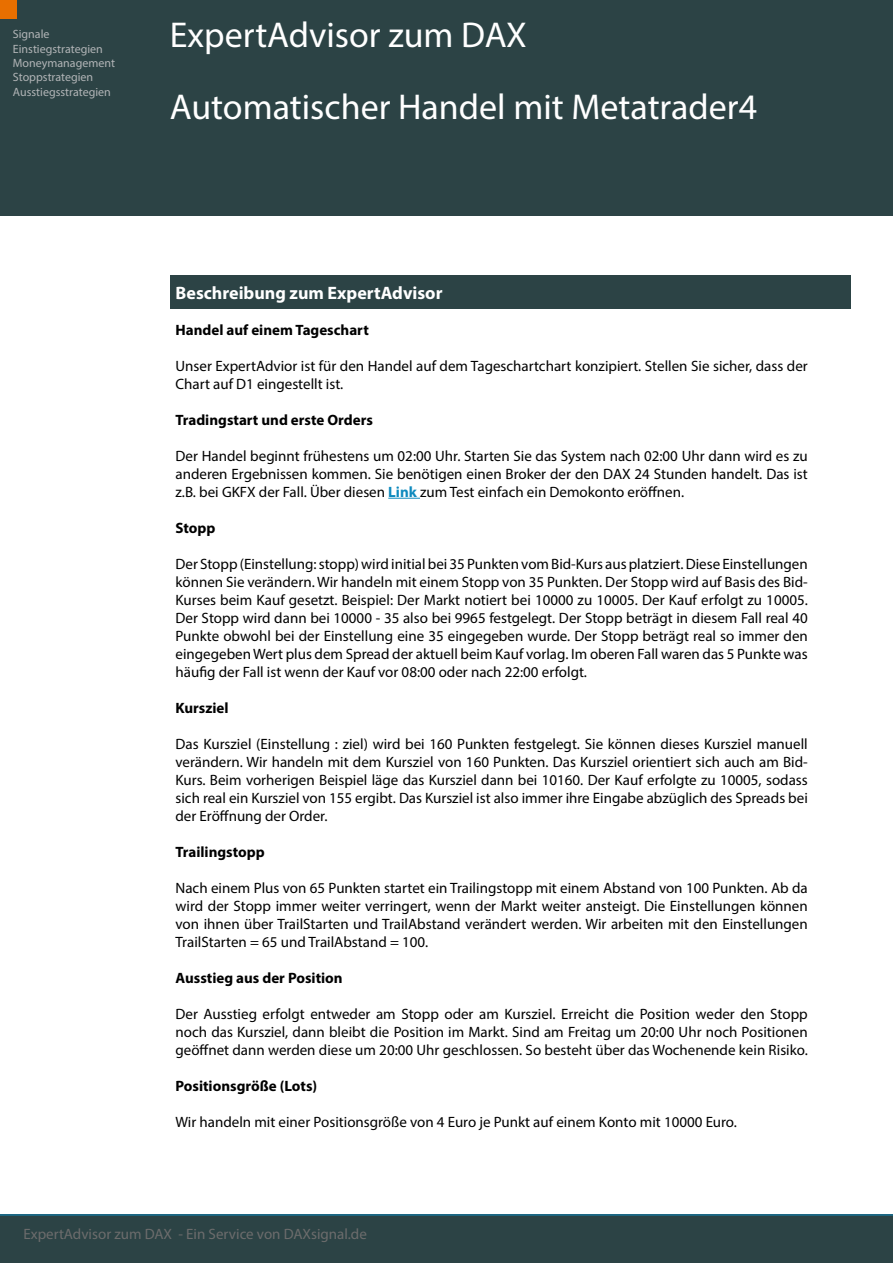
<style>
.page{position:relative;width:893px;height:1263px;background:#fff}
.page>*{position:absolute;margin:0;border:0;box-sizing:border-box;transform-origin:0 0}
.t1{font:36px/72px "Myriad Pro";color:#fff}
.t2{font:700 18px "Myriad Pro";color:#fff}
.t3{font:15px/18px "Myriad Pro";color:#000;text-align:justify}
.t4{font:700 15px "Myriad Pro";color:#000}
.t5{font:15px "Myriad Pro";color:#6c6c6c}
.t6{font:12px/14.4px "Myriad Pro";color:#b1b4b6}
.s1{font-weight:700;color:#0e8abe}
</style>
<div class="page">
<div style="left:0;top:1215px;width:893px;height:48px;background:#2c4345"></div>
<div style="left:0;top:0;width:893px;height:216px;background:#2c4345"></div>
<div style="left:0;top:0;width:17px;height:18px;background:#e86f00"></div>
<div style="left:170px;top:276px;width:680px;height:33px;background:#2c4345"></div>
<hr style="left:388px;top:498px;width:32px;height:1px;background:#0e8abe">
<p class="t6" style="left:13px;top:27px;width:104px">Signale<br>Einstiegstrategien<br>Moneymanagement<br>Stoppstrategien<br>Ausstiegsstrategien</p>
<h1 class="t1" style="left:170px;top:-2px;width:589px">ExpertAdvisor zum DAX<br>Automatischer Handel mit Metatrader4</h1>
<p class="t2" style="left:176px;top:281px;width:269px">Beschreibung zum ExpertAdvisor</p>
<p class="t4" style="left:176px;top:320px;width:195px">Handel auf einem Tageschart</p>
<p class="t3" style="left:176px;top:356px;width:634px">Unser ExpertAdvior ist für den Handel auf dem Tageschartchart konzipiert. Stellen Sie sicher, dass der<br>Chart auf D1 eingestellt ist.</p>
<p class="t4" style="left:176px;top:410px;width:199px">Tradingstart und erste Orders</p>
<p class="t3" style="left:176px;top:446px;width:634px">Der Handel beginnt frühestens um 02:00 Uhr. Starten Sie das System nach 02:00 Uhr dann wird es zu anderen Ergebnissen kommen. Sie benötigen einen Broker der den DAX 24 Stunden handelt. Das ist z.B. bei GKFX der Fall. Über diesen <span class="s1">Link</span> zum Test einfach ein Demokonto eröffnen.</p>
<p class="t4" style="left:176px;top:518px;width:42px">Stopp</p>
<p class="t3" style="left:176px;top:554px;width:634px">Der Stopp (Einstellung: stopp) wird initial bei 35 Punkten vom Bid-Kurs aus platziert. Diese Einstellungen können Sie verändern. Wir handeln mit einem Stopp von 35 Punkten. Der Stopp wird auf Basis des Bid-Kurses beim Kauf gesetzt. Beispiel: Der Markt notiert bei 10000 zu 10005. Der Kauf erfolgt zu 10005.<br>Der Stopp wird dann bei 10000 - 35 also bei 9965 festgelegt. Der Stopp beträgt in diesem Fall real 40<br>Punkte obwohl bei der Einstellung eine 35 eingegeben wurde. Der Stopp beträgt real so immer den eingegeben Wert plus dem Spread der aktuell beim Kauf vorlag. Im oberen Fall waren das 5 Punkte was häufig der Fall ist wenn der Kauf vor 08:00 oder nach 22:00 erfolgt.</p>
<p class="t4" style="left:176px;top:698px;width:55px">Kursziel</p>
<p class="t3" style="left:176px;top:734px;width:634px">Das Kursziel (Einstellung : ziel) wird bei 160 Punkten festgelegt. Sie können dieses Kursziel manuell verändern. Wir handeln mit dem Kursziel von 160 Punkten. Das Kursziel orientiert sich auch am Bid-Kurs. Beim vorherigen Beispiel läge das Kursziel dann bei 10160. Der Kauf erfolgte zu 10005, sodass sich real ein Kursziel von 155 ergibt. Das Kursziel ist also immer ihre Eingabe abzüglich des Spreads bei der Eröffnung der Order.</p>
<p class="t4" style="left:176px;top:842px;width:91px">Trailingstopp</p>
<p class="t3" style="left:176px;top:878px;width:634px">Nach einem Plus von 65 Punkten startet ein Trailingstopp mit einem Abstand von 100 Punkten. Ab da wird der Stopp immer weiter verringert, wenn der Markt weiter ansteigt. Die Einstellungen können von ihnen über TrailStarten und TrailAbstand verändert werden. Wir arbeiten mit den Einstellungen TrailStarten = 65 und TrailAbstand = 100.</p>
<p class="t4" style="left:176px;top:968px;width:169px">Ausstieg aus der Position</p>
<p class="t3" style="left:176px;top:1004px;width:634px">Der Ausstieg erfolgt entweder am Stopp oder am Kursziel. Erreicht die Position weder den Stopp noch das Kursziel, dann bleibt die Position im Markt. Sind am Freitag um 20:00 Uhr noch Positionen geöffnet dann werden diese um 20:00 Uhr geschlossen. So besteht über das Wochenende kein Risiko.</p>
<p class="t4" style="left:176px;top:1076px;width:143px">Positionsgröße (Lots)</p>
<p class="t3" style="left:176px;top:1112px;width:563px">Wir handeln mit einer Positionsgröße von 4 Euro je Punkt auf einem Konto mit 10000 Euro.</p>
<p class="t5" style="left:23px;top:1225px;width:345px">ExpertAdvisor zum DAX - Ein Service von DAXsignal.de</p>
</div>
